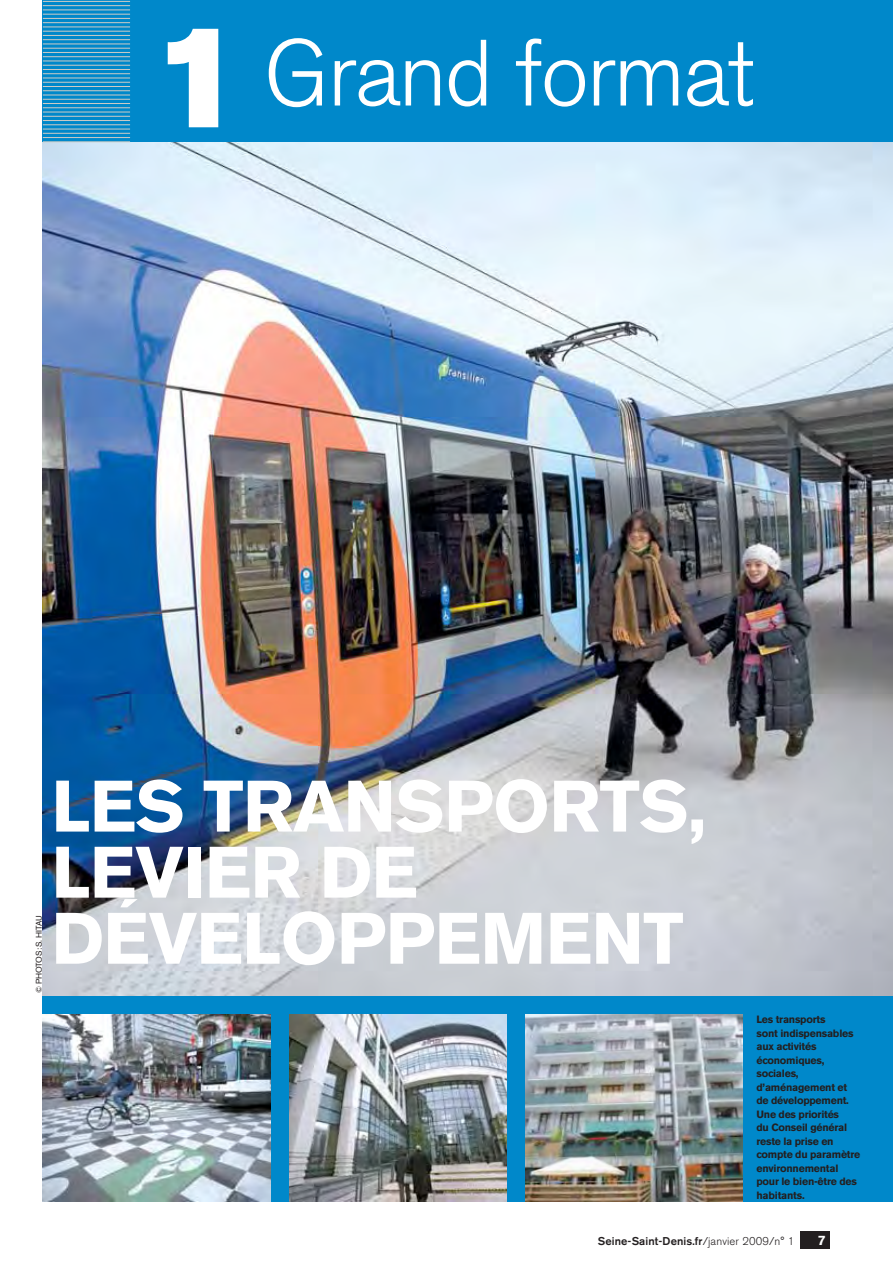
<style>
.page{position:relative;width:893px;height:1275px;background:#fff}
.page>*{position:absolute;margin:0;border:0;box-sizing:border-box;transform-origin:0 0}
.t1{font:93px "Akzidenz Grotesk BE Light Os F";letter-spacing:-.025em;color:#fff}
.t2{font:700 72px/66px "Akzidenz Grotesk BE";letter-spacing:-.01em;color:#fff}
.t3{font:700 13.5px "Akzidenz Grotesk BE";color:#fff}
.t4{font:500 11.25px "Akzidenz Grotesk BE";letter-spacing:.01em;color:#231f20}
.t5{font:700 10.5px/13.5px "Akzidenz Grotesk BE";letter-spacing:-.02em;color:#231f20}
.t6{font:8.25px "Akzidenz Grotesk BE";letter-spacing:-.02em;color:#231f20}
.s1{font-family:"Akzidenz Grotesk BE Super";font-size:143.25px}
.s2{font-weight:300}
</style>
<div class="page">
<div style="left:43px;top:995px;width:850px;height:206px;background:#0088ca"></div>
<img style="left:43px;top:142px;width:850px;height:853px">
<img style="left:43px;top:1014px;width:227px;height:187px">
<img style="left:289px;top:1014px;width:217px;height:187px">
<img style="left:525px;top:1014px;width:217px;height:187px">
<div style="left:43px;top:0;width:850px;height:142px;background:#0088ca"></div>
<hr style="left:43px;top:137px;width:87px;height:1px;background:#cfccc5">
<hr style="left:43px;top:141px;width:87px;height:1px;background:#cfccc5">
<hr style="left:43px;top:133px;width:87px;height:1px;background:#cfccc5">
<hr style="left:43px;top:129px;width:87px;height:1px;background:#cfccc5">
<hr style="left:43px;top:124px;width:87px;height:1px;background:#cfccc5">
<hr style="left:43px;top:120px;width:87px;height:1px;background:#cfccc5">
<hr style="left:43px;top:116px;width:87px;height:1px;background:#cfccc5">
<hr style="left:43px;top:112px;width:87px;height:1px;background:#cfccc5">
<hr style="left:43px;top:107px;width:87px;height:1px;background:#cfccc5">
<hr style="left:43px;top:103px;width:87px;height:1px;background:#cfccc5">
<hr style="left:43px;top:99px;width:87px;height:1px;background:#cfccc5">
<hr style="left:43px;top:95px;width:87px;height:1px;background:#cfccc5">
<hr style="left:43px;top:90px;width:87px;height:1px;background:#cfccc5">
<hr style="left:43px;top:86px;width:87px;height:1px;background:#cfccc5">
<hr style="left:43px;top:82px;width:87px;height:1px;background:#cfccc5">
<hr style="left:43px;top:78px;width:87px;height:1px;background:#cfccc5">
<hr style="left:43px;top:73px;width:87px;height:1px;background:#cfccc5">
<hr style="left:43px;top:69px;width:87px;height:1px;background:#cfccc5">
<hr style="left:43px;top:65px;width:87px;height:1px;background:#cfccc5">
<hr style="left:43px;top:61px;width:87px;height:1px;background:#cfccc5">
<hr style="left:43px;top:56px;width:87px;height:1px;background:#cfccc5">
<hr style="left:43px;top:52px;width:87px;height:1px;background:#cfccc5">
<hr style="left:43px;top:48px;width:87px;height:1px;background:#cfccc5">
<hr style="left:43px;top:44px;width:87px;height:1px;background:#cfccc5">
<hr style="left:43px;top:39px;width:87px;height:1px;background:#cfccc5">
<hr style="left:43px;top:35px;width:87px;height:1px;background:#cfccc5">
<hr style="left:43px;top:31px;width:87px;height:1px;background:#cfccc5">
<hr style="left:43px;top:27px;width:87px;height:1px;background:#cfccc5">
<hr style="left:43px;top:22px;width:87px;height:1px;background:#cfccc5">
<hr style="left:43px;top:18px;width:87px;height:1px;background:#cfccc5">
<hr style="left:43px;top:14px;width:87px;height:1px;background:#cfccc5">
<hr style="left:43px;top:10px;width:87px;height:1px;background:#cfccc5">
<hr style="left:43px;top:5px;width:87px;height:1px;background:#cfccc5">
<hr style="left:43px;top:1px;width:87px;height:1px;background:#cfccc5">
<div style="left:800px;top:1231px;width:29px;height:17px;background:#231f20"></div>
<h1 class="t1" style="left:152px;top:40px;width:604px"><span class="s1">1</span> Grand format</h1>
<p class="t6" style="left:36px;top:992px;width:78px;rotate:-90deg">© PHOTOS : S. HITAU</p>
<h2 class="t2" style="left:51px;top:779px;width:656px">LES TRANSPORTS,<br>LEVIER DE<br>DÉVELOPPEMENT</h2>
<p class="t5" style="left:756px;top:1013px;width:105px">Les transports<br>sont indispensables aux activités économiques, sociales, d’aménagement et de développement.<br>Une des priorités<br>du Conseil général reste la prise en compte du paramètre environnemental pour le bien-être des habitants.</p>
<p class="t4" style="left:597px;top:1236px;width:198px">Seine-Saint-Denis.fr<span class="s2">/janvier 2009/n° 1</span></p>
<p class="t3" style="left:818px;top:1235px;width:9px">7</p>
</div>
